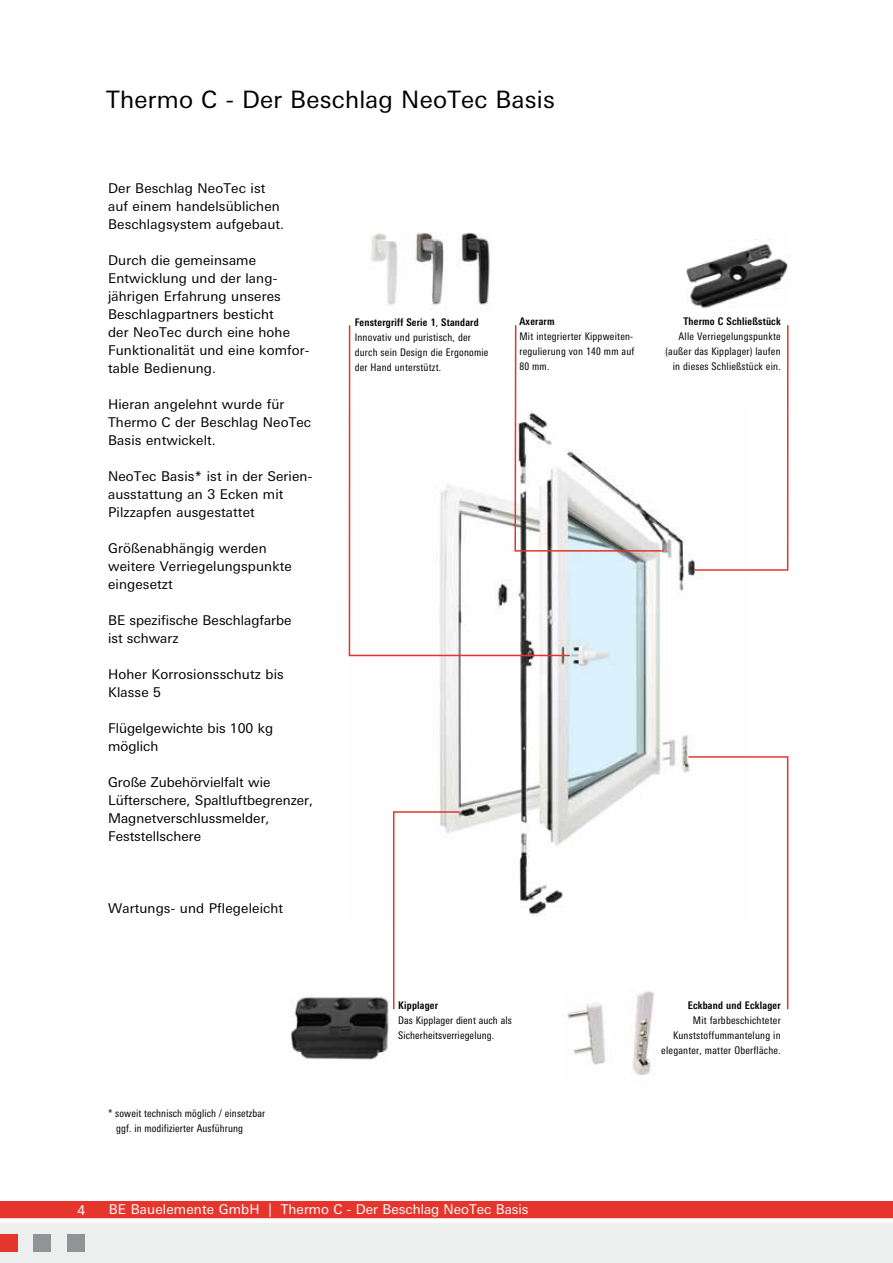
<style>
.page{position:relative;width:893px;height:1263px;background:#fff}
.page>*{position:absolute;margin:0;border:0;box-sizing:border-box;transform-origin:0 0}
.t1{font:24px "LT Univers Basic";letter-spacing:.01em;color:#000}
.t2{font:13.5px/18px "LT Univers Basic";letter-spacing:.01em;color:#000}
.t3{font:13.5px "LT Univers Basic";color:#fff}
.t4{font:condensed 10.5px/15px "LT Univers";letter-spacing:.02em;color:#000}
.t5{font:700 condensed 10.5px "LT Univers";letter-spacing:.02em;color:#000}
.s1{font-weight:700}
</style>
<div class="page">
<div style="left:0;top:1201px;width:893px;height:17px;background:#e5352d"></div>
<div style="left:0;top:1222px;width:893px;height:41px;background:#edeeee"></div>
<div style="left:0;top:1218px;width:893px;height:5px;background:#fff"></div>
<div style="left:68px;top:1234px;width:17px;height:17px;background:#929395"></div>
<div style="left:34px;top:1234px;width:17px;height:17px;background:#929395"></div>
<div style="left:0;top:1234px;width:17px;height:17px;background:#e5352d"></div>
<img style="left:440px;top:524px;width:256px;height:392px">
<img style="left:291px;top:997px;width:98px;height:63px">
<img style="left:567px;top:991px;width:89px;height:85px">
<img style="left:371px;top:232px;width:119px;height:78px">
<svg style="left:393px;top:810px;width:68px;height:200px"></svg>
<svg style="left:687px;top:755px;width:102px;height:255px"></svg>
<svg style="left:348px;top:325px;width:223px;height:332px"></svg>
<img style="left:687px;top:244px;width:101px;height:64px">
<svg style="left:514px;top:325px;width:151px;height:227px"></svg>
<svg style="left:693px;top:325px;width:96px;height:246px"></svg>
<h1 class="t1" style="left:106px;top:86px;width:450px">Thermo C - Der Beschlag NeoTec Basis</h1>
<p class="t2" style="left:108px;top:179px;width:178px">Der Beschlag NeoTec ist auf einem handelsüblichen<br>Beschlagsystem aufgebaut.</p>
<p class="t2" style="left:108px;top:251px;width:203px">Durch die gemeinsame<br>Entwicklung und der lang&shy;jährigen Erfahrung unseres<br>Beschlagpartners besticht<br>der NeoTec durch eine hohe<br>Funktionalität und eine komfor&shy;table Bedienung.</p>
<p class="t2" style="left:108px;top:395px;width:205px">Hieran angelehnt wurde für<br>Thermo C der Beschlag NeoTec<br>Basis entwickelt.</p>
<p class="t2" style="left:108px;top:467px;width:206px">NeoTec Basis* ist in der Serien&shy;ausstattung an 3 Ecken mit<br>Pilzzapfen ausgestattet</p>
<p class="t2" style="left:108px;top:539px;width:185px">Größenabhängig werden weitere Verriegelungspunkte eingesetzt</p>
<p class="t2" style="left:108px;top:611px;width:185px">BE spezifische Beschlagfarbe ist schwarz</p>
<p class="t2" style="left:108px;top:665px;width:177px">Hoher Korrosionsschutz bis<br>Klasse 5</p>
<p class="t2" style="left:108px;top:719px;width:167px">Flügelgewichte bis 100 kg möglich</p>
<p class="t2" style="left:108px;top:773px;width:206px">Große Zubehörvielfalt wie<br>Lüfterschere, Spaltluftbegrenzer,<br>Magnetverschlussmelder,<br>Feststellschere</p>
<p class="t2" style="left:108px;top:899px;width:177px">Wartungs- und Pflegeleicht</p>
<p class="t4" style="left:355px;top:314px;width:135px"><span class="s1">Fenstergriff Serie 1</span>, <span class="s1">Standard<br></span>Innovativ und puristisch, der durch sein Design die Ergonomie der Hand unterstützt.</p>
<p class="t5" style="left:519px;top:315px;width:37px">Axerarm</p>
<p class="t4" style="left:519px;top:329px;width:117px;text-align:justify">Mit integrierter Kippweiten&shy;regulierung von 140 mm auf 80 mm.</p>
<p class="t5" style="left:683px;top:315px;width:99px">Thermo C Schließstück</p>
<p class="t4" style="left:665px;top:329px;width:117px;text-align:right">Alle Verriegelungspunkte (außer das Kipplager) laufen in dieses Schließstück ein.</p>
<p class="t4" style="left:116px;top:1106px;width:150px;text-indent:-8px">* soweit technisch möglich / einsetzbar ggf. in modifizierter Ausführung</p>
<p class="t5" style="left:398px;top:999px;width:41px">Kipplager</p>
<p class="t4" style="left:398px;top:1012px;width:115px">Das Kipplager dient auch als<br>Sicherheitsverriegelung.</p>
<p class="t3" style="left:77px;top:1202px;width:9px">4</p>
<p class="t3" style="left:109px;top:1202px;width:421px">BE Bauelemente GmbH | Thermo C - Der Beschlag NeoTec Basis</p>
<p class="t5" style="left:688px;top:999px;width:94px">Eckband und Ecklager</p>
<p class="t4" style="left:661px;top:1013px;width:121px;text-align:right">Mit farbbeschichteter<br>Kunststoffummantelung in eleganter, matter Oberfläche.</p>
</div>
